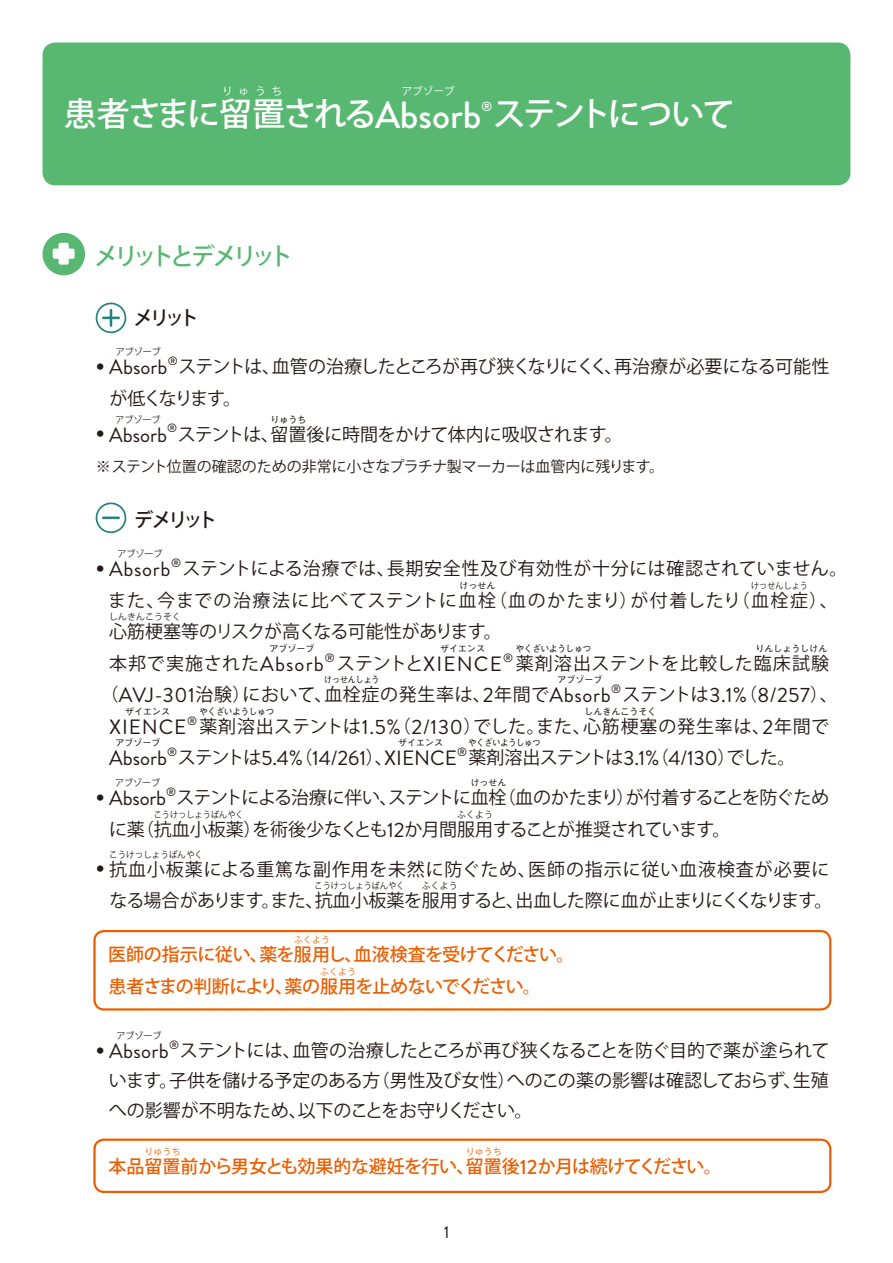
<style>
.page{position:relative;width:893px;height:1263px;background:#fff}
.page>*{position:absolute;margin:0;border:0;box-sizing:border-box;transform-origin:0 0}
.t1{font:500 37.95px "Brandon Grotesque";color:#fff}
.t2{font:500 33px "Koz Go Pro";letter-spacing:-.05em;color:#fff}
.t3{font:500 33px "Koz Go Pro";letter-spacing:-.075em;color:#fff}
.t4{font:500 24px "Koz Go Pro";letter-spacing:-.19em;color:#58b872}
.t5{font:20.7px "Brandon Grotesque";letter-spacing:.015em;color:#231916}
.t6{font:500 19.5px "Koz Go Pro";letter-spacing:-.21em;color:#231916}
.t7{font:18px/30px "Koz Go Pro";color:#231916;text-align:right}
.t8{font:18px/31.5px "Koz Go Pro";letter-spacing:.035em;color:#231916}
.t9{font:500 18px "Koz Go Pro";letter-spacing:-.03em;color:#eb5f02}
.t10{font:18px "Koz Go Pro";letter-spacing:-.05em;color:#231916}
.t11{font:18px "Koz Go Pro";letter-spacing:.045em;color:#231916}
.t12{font:18px/31.5px "Koz Go Pro";letter-spacing:-.045em;color:#231916}
.t13{font:18px "Koz Go Pro";letter-spacing:-.03em;color:#231916}
.t14{font:18px "Koz Go Pro";letter-spacing:-.02em;color:#231916}
.t15{font:18px "Koz Go Pro";letter-spacing:-.04em;color:#231916}
.t16{font:18px "Koz Go Pro";letter-spacing:.065em;color:#231916}
.t17{font:17.25px "Brandon Grotesque";color:#231916}
.t18{font:15px "Koz Go Pro";letter-spacing:-.01em;color:#231916}
.t19{font:500 13.2px "Brandon Grotesque";color:#fff}
.t20{font:10.65px "Koz Go Pro";color:#fff}
.t21{font:300 9px "Shin Go Pro";color:#231916}
.t22{font:9px "Koz Go Pro";color:#231916}
.t23{font:9px "Koz Go Pro";color:#231916;scale:.91 1}
.t24{font:9px "Koz Go Pro";color:#eb5f02}
.t25{font:9px "Koz Go Pro";color:#231916;scale:.95 1}
.t26{font:300 9px "Shin Go Pro";color:#231916;scale:.93 1}
.t27{font:300 9px "Shin Go Pro";color:#231916;scale:.92 1}
.t28{font:300 9px "Shin Go Pro";color:#231916;scale:.89 1}
.t29{font:500 9px "Koz Go Pro";color:#231916}
.t30{font:300 9px "Shin Go Pro";color:#231916;scale:.88 1}
.s1{font-family:"Brandon Grotesque";font-size:37.95px}
.s2{font-family:"Brandon Grotesque";font-size:20.7px}
.s3{font-family:"Koz Go Pro";font-size:18px}
.s4{font-weight:400;font-size:18px}
</style>
<div class="page">
<div style="left:93px;top:930px;width:738px;height:80px;border:2px solid #eb5f02;border-radius:10px"></div>
<div style="left:93px;top:1138px;width:738px;height:55px;border:2px solid #eb5f02;border-radius:10px"></div>
<div style="left:43px;top:43px;width:807px;height:142px;background:#58b872;border-radius:13px"></div>
<div style="left:43px;top:233px;width:42px;height:42px;background:#58b872;border-radius:50%"></div>
<svg style="left:53px;top:243px;width:22px;height:22px"></svg>
<svg style="left:96px;top:303px;width:30px;height:30px"></svg>
<svg style="left:96px;top:502px;width:30px;height:31px"></svg>
<hr style="left:102px;top:516px;width:18px;height:3px;background:#26827b">
<p class="t20" style="left:222px;top:84px;width:62px">りゅうち</p>
<p class="t20" style="left:402px;top:84px;width:55px">アブゾーブ</p>
<h1 class="t1" style="left:400px;top:89px;width:83px">bsorb</h1>
<p class="t19" style="left:481px;top:97px;width:12px">®</p>
<h2 class="t3" style="left:493px;top:93px;width:244px">ステントについて</h2>
<h2 class="t2" style="left:64px;top:93px;width:338px">患者さまに留置される<span class="s1">A</span></h2>
<h3 class="t4" style="left:94px;top:240px;width:200px">メリットとデメリット</h3>
<p class="t6" style="left:133px;top:305px;width:67px">メリット</p>
<p class="t22" style="left:116px;top:346px;width:46px">アブゾーブ</p>
<p class="t12" style="left:109px;top:351px;width:721px;text-indent:69px">ステントは、血管の治療したところが再び狭くなりにくく、再治療が必要になる可能性が低くなります。</p>
<p class="t29" style="left:96px;top:361px;width:10px">・</p>
<p class="t5" style="left:109px;top:353px;width:70px">Absorb<sup>®</sup></p>
<p class="t22" style="left:116px;top:414px;width:46px">アブゾーブ</p>
<p class="t21" style="left:270px;top:412px;width:37px">りゅうち</p>
<p class="t18" style="left:96px;top:456px;width:570px">※ステント位置の確認のための非常に小さなプラチナ製マーカーは血管内に残ります。</p>
<p class="t29" style="left:96px;top:428px;width:10px">・</p>
<p class="t5" style="left:109px;top:420px;width:69px">Absorb<sup>®</sup></p>
<p class="t14" style="left:178px;top:422px;width:447px">ステントは、留置後に時間をかけて体内に吸収されます。</p>
<p class="t6" style="left:134px;top:507px;width:85px">デメリット</p>
<p class="t22" style="left:118px;top:548px;width:46px">アブゾーブ</p>
<p class="t8" style="left:108px;top:553px;width:741px;text-indent:74px">ステントによる治療では、長期安全性及び有効性が十分には確認されていません。また、今までの治療法に比べてステントに血栓（血のかたまり）が付着したり（血栓症）、</p>
<p class="t29" style="left:96px;top:563px;width:10px">・</p>
<p class="t5" style="left:109px;top:555px;width:73px">Absorb<sup>®</sup></p>
<p class="t21" style="left:459px;top:578px;width:37px">けっせん</p>
<p class="t23" style="left:751px;top:580px;width:64px">けっせんしょう</p>
<p class="t15" style="left:109px;top:620px;width:394px">心筋梗塞等のリスクが高くなる可能性があります。</p>
<p class="t22" style="left:109px;top:611px;width:73px">しんきんこうそく</p>
<p class="t16" style="left:109px;top:652px;width:166px">本邦で実施された<span class="s2">A</span></p>
<p class="t21" style="left:269px;top:641px;width:46px">アブゾーブ</p>
<p class="t5" style="left:275px;top:649px;width:61px">bsorb<sup>®</sup></p>
<p class="t7" style="left:337px;top:649px;width:100px">ステントと<span class="s2">X</span></p>
<p class="t26" style="left:516px;top:641px;width:83px">やくざいようしゅつ</p>
<p class="t21" style="left:755px;top:641px;width:73px">りんしょうしけん</p>
<p class="t8" style="left:101px;top:679px;width:464px">（<span class="s2">AVJ-301</span>治験）において、血栓症の発生率は、<span class="s2">2</span>年間で<span class="s2">A</span></p>
<p class="t21" style="left:440px;top:641px;width:46px">ザイエンス</p>
<p class="t5" style="left:436px;top:649px;width:78px">IENCE<sup>®</sup></p>
<p class="t11" style="left:516px;top:652px;width:315px">薬剤溶出ステントを比較した臨床試験</p>
<p class="t30" style="left:324px;top:672px;width:64px">けっせんしょう</p>
<p class="t21" style="left:558px;top:672px;width:46px">アブゾーブ</p>
<p class="t5" style="left:564px;top:681px;width:275px">bsorb<sup>®</sup><span class="s3">ステントは</span>3.1%<span class="s3">（</span>8/257<span class="s3">）、</span></p>
<p class="t27" style="left:199px;top:704px;width:82px">やくざいようしゅつ</p>
<p class="t21" style="left:584px;top:704px;width:73px">しんきんこうそく</p>
<p class="t5" style="left:109px;top:744px;width:359px">Absorb<sup>®</sup><span class="s3">ステントは</span>5.4%<span class="s3">（</span>14/261<span class="s3">）、</span>XIENCE<sup>®</sup></p>
<p class="t21" style="left:125px;top:704px;width:46px">ザイエンス</p>
<p class="t5" style="left:109px;top:712px;width:90px">XIENCE<sup>®</sup></p>
<p class="t11" style="left:199px;top:715px;width:631px">薬剤溶出ステントは<span class="s2">1.5%</span>（<span class="s2">2/130</span>）でした。また、心筋梗塞の発生率は、<span class="s2">2</span>年間で</p>
<p class="t21" style="left:116px;top:735px;width:46px">アブゾーブ</p>
<p class="t21" style="left:398px;top:735px;width:46px">ザイエンス</p>
<p class="t28" style="left:468px;top:735px;width:82px">やくざいようしゅつ</p>
<p class="t10" style="left:468px;top:746px;width:329px">薬剤溶出ステントは<span class="s2">3.1%</span>（<span class="s2">4/130</span>）でした。</p>
<p class="t22" style="left:115px;top:777px;width:46px">アブゾーブ</p>
<p class="t21" style="left:471px;top:775px;width:37px">けっせん</p>
<p class="t13" style="left:109px;top:818px;width:623px">に薬（抗血小板薬）を術後少なくとも<span class="s2">12</span>か月間服用することが推奨されています。</p>
<p class="t29" style="left:96px;top:792px;width:10px">・</p>
<p class="t5" style="left:109px;top:784px;width:68px">Absorb<sup>®</sup></p>
<p class="t10" style="left:176px;top:786px;width:654px">ステントによる治療に伴い、ステントに血栓（血のかたまり）が付着することを防ぐため</p>
<p class="t23" style="left:154px;top:809px;width:100px">こうけっしょうばんやく</p>
<p class="t22" style="left:457px;top:809px;width:37px">ふくよう</p>
<p class="t25" style="left:109px;top:849px;width:100px">こうけっしょうばんやく</p>
<p class="t7" style="left:109px;top:854px;width:724px;line-height:31.5px">血小板薬による重篤な副作用を未然に防ぐため、医師の指示に従い血液検査が必要になる場合があります。また、抗血小板薬を服用すると、出血した際に血が止まりにくくなります。</p>
<p class="t29" style="left:96px;top:863px;width:33px">・<span class="s4">抗</span></p>
<p class="t23" style="left:315px;top:880px;width:100px">こうけっしょうばんやく</p>
<p class="t22" style="left:422px;top:880px;width:37px">ふくよう</p>
<p class="t24" style="left:294px;top:934px;width:37px">ふくよう</p>
<p class="t9" style="left:108px;top:975px;width:434px">患者さまの判断により、薬の服用を止めないでください。</p>
<p class="t9" style="left:108px;top:943px;width:468px">医師の指示に従い、薬を服用し、血液検査を受けてください。</p>
<p class="t24" style="left:320px;top:966px;width:37px">ふくよう</p>
<p class="t22" style="left:116px;top:1030px;width:46px">アブゾーブ</p>
<p class="t7" style="left:109px;top:1036px;width:722px;text-align:justify;text-indent:71px">ステントには、血管の治療したところが再び狭くなることを防ぐ目的で薬が塗られています。子供を儲ける予定のある方（男性及び女性）へのこの薬の影響は確認しておらず、生殖への影響が不明なため、以下のことをお守りください。</p>
<p class="t29" style="left:96px;top:1045px;width:10px">・</p>
<p class="t5" style="left:109px;top:1037px;width:71px">Absorb<sup>®</sup></p>
<p class="t24" style="left:144px;top:1145px;width:37px">りゅうち</p>
<p class="t24" style="left:466px;top:1145px;width:37px">りゅうち</p>
<p class="t9" style="left:108px;top:1154px;width:615px">本品留置前から男女とも効果的な避妊を行い、留置後<span class="s2">12</span>か月は続けてください。</p>
<p class="t17" style="left:444px;top:1220px;width:7px">1</p>
</div>
